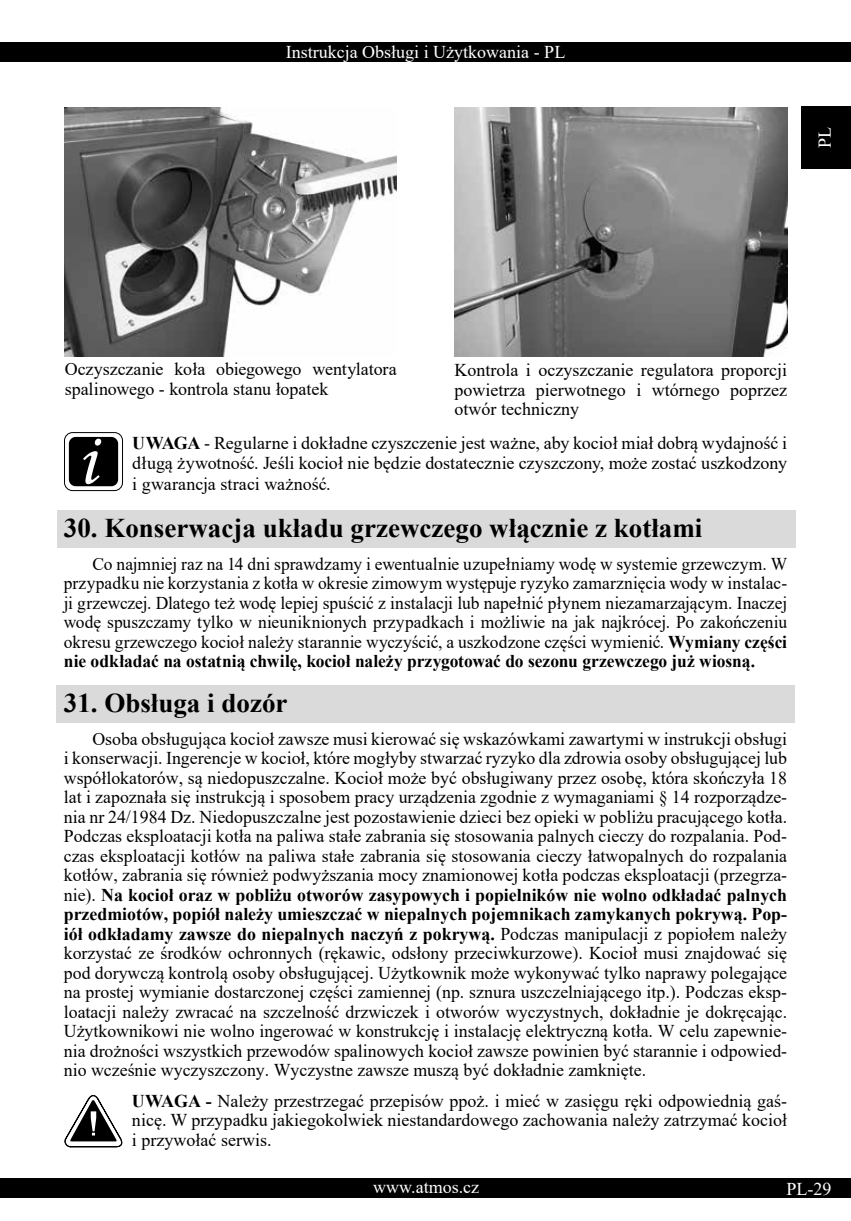
<style>
.page{position:relative;width:851px;height:1221px;background:#fff}
.page>*{position:absolute;margin:0;border:0;box-sizing:border-box;transform-origin:0 0}
.t1{font:700 27px "Times New Roman";color:#000}
.t2{font:18px/19.5px "Times New Roman";color:#000;text-align:justify}
.t3{font:18px "Times New Roman";color:#fff}
.s1{font-weight:700}
</style>
<div class="page">
<div style="left:0;top:43px;width:850px;height:19px;background:#000"></div>
<div style="left:801px;top:106px;width:49px;height:63px;background:#000"></div>
<div style="left:0;top:1178px;width:850px;height:20px;background:#000"></div>
<div style="left:57px;top:510px;width:738px;height:37px;background:#dadada"></div>
<div style="left:56px;top:685px;width:738px;height:38px;background:#dadada"></div>
<svg style="left:64px;top:432px;width:58px;height:58px"></svg>
<div style="left:64px;top:432px;width:59px;height:59px;border:1px solid #000;border-radius:8px"></div>
<div style="left:69px;top:437px;width:49px;height:49px;background:#000;border-radius:7px"></div>
<svg style="left:83px;top:438px;width:18px;height:46px"></svg>
<img style="left:64px;top:107px;width:333px;height:249px">
<img style="left:454px;top:107px;width:333px;height:249px">
<svg style="left:64px;top:1095px;width:59px;height:52px"></svg>
<p class="t3" style="left:285px;top:40px;width:281px">Instrukcja Obsługi i Użytkowania - PL</p>
<p class="t3" style="left:811px;top:148px;width:23px;rotate:-90deg">PL</p>
<p class="t2" style="left:65px;top:358px;width:333px">Oczyszczanie koła obiegowego wentylatora spalinowego - kontrola stanu łopatek</p>
<p class="t2" style="left:454px;top:360px;width:334px">Kontrola i oczyszczanie regulatora proporcji powietrza pierwotnego i wtórnego poprzez otwór techniczny</p>
<p class="t2" style="left:132px;top:432px;width:656px;line-height:20.2px"><span class="s1">UWAGA</span> - Regularne i dokładne czyszczenie jest ważne, aby kocioł miał dobrą wydajność i długą żywotność. Jeśli kocioł nie będzie dostatecznie czyszczony, może zostać uszkodzony i gwarancja straci ważność.</p>
<h1 class="t1" style="left:64px;top:508px;width:640px">30. Konserwacja układu grzewczego włącznie z kotłami</h1>
<p class="t2" style="left:64px;top:553px;width:724px;text-indent:29px">Co najmniej raz na 14 dni sprawdzamy i ewentualnie uzupełniamy wodę w systemie grzewczym. W przypadku nie korzystania z kotła w okresie zimowym występuje ryzyko zamarznięcia wody w instalac&shy;ji grzewczej. Dlatego też wodę lepiej spuścić z instalacji lub napełnić płynem niezamarzającym. Inaczej wodę spuszczamy tylko w nieuniknionych przypadkach i możliwie na jak najkrócej. Po zakończeniu okresu grzewczego kocioł należy starannie wyczyścić, a uszkodzone części wymienić. <span class="s1">Wymiany części nie odkładać na ostatnią chwilę, kocioł należy przygotować do sezonu grzewczego już wiosną.</span></p>
<h1 class="t1" style="left:64px;top:683px;width:225px">31. Obsługa i dozór</h1>
<p class="t2" style="left:64px;top:728px;width:724px;text-indent:29px">Osoba obsługująca kocioł zawsze musi kierować się wskazówkami zawartymi w instrukcji obsługi i konserwacji. Ingerencje w kocioł, które mogłyby stwarzać ryzyko dla zdrowia osoby obsługującej lub współlokatorów, są niedopuszczalne. Kocioł może być obsługiwany przez osobę, która skończyła 18 lat i zapoznała się instrukcją i sposobem pracy urządzenia zgodnie z wymaganiami § 14 rozporządze&shy;nia nr 24/1984 Dz. Niedopuszczalne jest pozostawienie dzieci bez opieki w pobliżu pracującego kotła.<br>Podczas eksploatacji kotła na paliwa stałe zabrania się stosowania palnych cieczy do rozpalania. Pod&shy;czas eksploatacji kotłów na paliwa stałe zabrania się stosowania cieczy łatwopalnych do rozpalania kotłów, zabrania się również podwyższania mocy znamionowej kotła podczas eksploatacji (przegrza&shy;nie). <span class="s1">Na kocioł oraz w pobliżu otworów zasypowych i popielników nie wolno odkładać palnych przedmiotów, popiół należy umieszczać w niepalnych pojemnikach zamykanych pokrywą. Pop&shy;iół odkładamy zawsze do niepalnych naczyń z pokrywą.</span> Podczas manipulacji z popiołem należy korzystać ze środków ochronnych (rękawic, odsłony przeciwkurzowe). Kocioł musi znajdować się pod dorywczą kontrolą osoby obsługującej. Użytkownik może wykonywać tylko naprawy polegające na prostej wymianie dostarczonej części zamiennej (np. sznura uszczelniającego itp.). Podczas eksp&shy;loatacji należy zwracać na szczelność drzwiczek i otworów wyczystnych, dokładnie je dokręcając.<br>Użytkownikowi nie wolno ingerować w konstrukcję i instalację elektryczną kotła. W celu zapewnie&shy;nia drożności wszystkich przewodów spalinowych kocioł zawsze powinien być starannie i odpowied&shy;nio wcześnie wyczyszczony. Wyczystne zawsze muszą być dokładnie zamknięte.</p>
<p class="t2" style="left:132px;top:1090px;width:656px"><span class="s1">UWAGA -</span> Należy przestrzegać przepisów ppoż. i mieć w zasięgu ręki odpowiednią gaś&shy;nicę. W przypadku jakiegokolwiek niestandardowego zachowania należy zatrzymać kocioł i przywołać serwis.</p>
<p class="t3" style="left:373px;top:1173px;width:107px">www.atmos.cz</p>
<p class="t3" style="left:786px;top:1175px;width:46px">PL-29</p>
</div>
